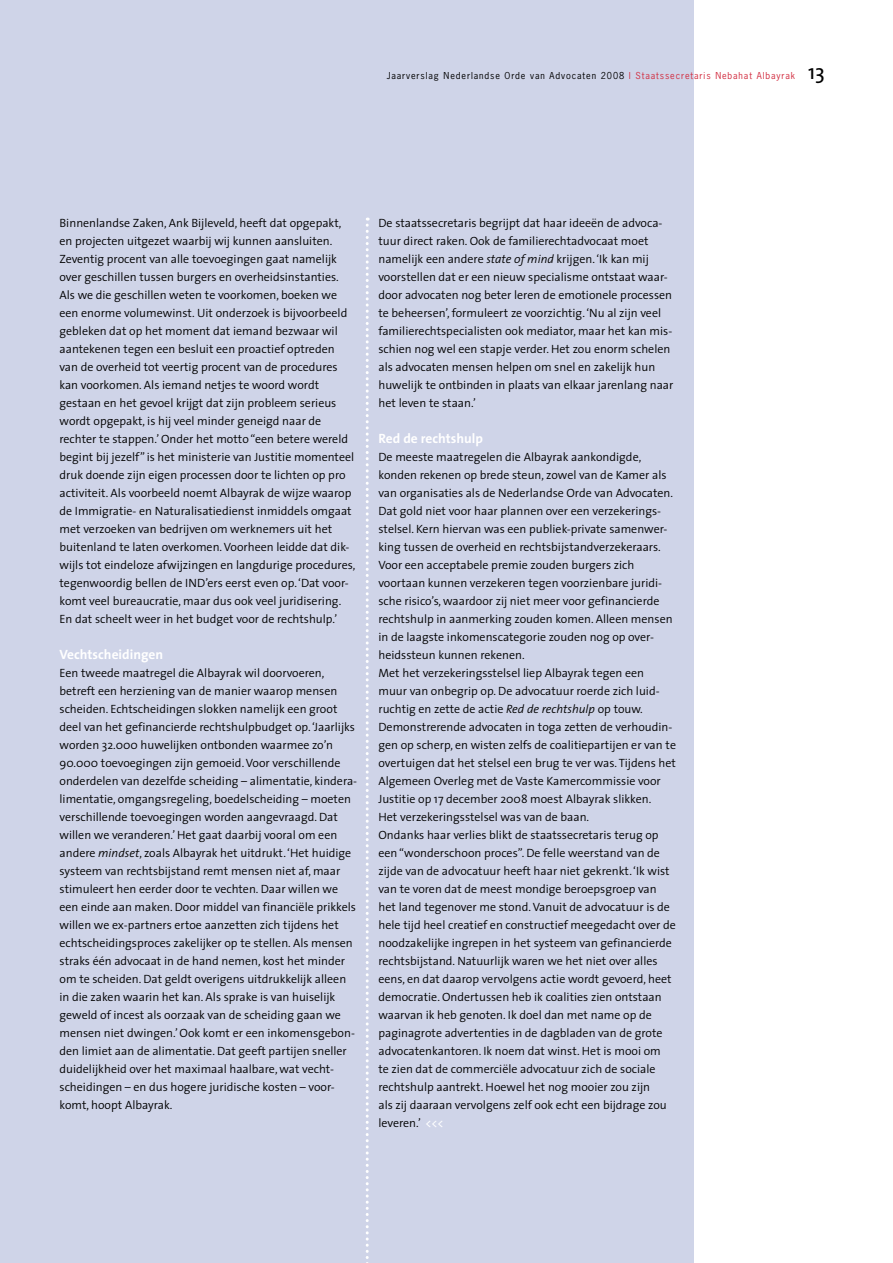
<style>
.page{position:relative;width:893px;height:1263px;background:#fff}
.page>*{position:absolute;margin:0;border:0;box-sizing:border-box;transform-origin:0 0}
.t1{font:21px "The Sans";color:#000}
.t2{font:700 13.5px "The Sans";color:#fff}
.t3{font:300 12px/18px "The Sans";color:#000}
.t4{font:9px "News Gothic";letter-spacing:.1em;color:#000}
.s1{color:#d22d40}
.s2{font-style:italic}
.s3{font-weight:400;color:#fff}
</style>
<div class="page">
<div style="left:0;top:0;width:694px;height:1263px;background:#cfd4e8"></div>
<svg style="left:366px;top:218px;width:3px;height:1045px"></svg>
<p class="t4" style="left:387px;top:70px;width:410px">Jaarverslag Nederlandse Orde van Advocaten 2008 <span class="s1">| Staatssecretaris Nebahat Albayrak</span></p>
<h1 class="t1" style="left:808px;top:55px;width:18px">13</h1>
<p class="t3" style="left:60px;top:213px;width:297px">Binnenlandse Zaken, Ank Bijleveld, heeft dat opgepakt, en projecten uitgezet waarbij wij kunnen aansluiten.<br>Zeventig procent van alle toevoegingen gaat namelijk over geschillen tussen burgers en overheidsinstanties.<br>Als we die geschillen weten te voorkomen, boeken we een enorme volumewinst. Uit onderzoek is bijvoorbeeld gebleken dat op het moment dat iemand bezwaar wil aantekenen tegen een besluit een proactief optreden van de overheid tot veertig procent van de procedures kan voorkomen. Als iemand netjes te woord wordt gestaan en het gevoel krijgt dat zijn probleem serieus wordt opgepakt, is hij veel minder geneigd naar de rechter te stappen.’ Onder het motto “een betere wereld begint bij jezelf” is het ministerie van Justitie momenteel druk doende zijn eigen processen door te lichten op pro activiteit. Als voorbeeld noemt Albayrak de wijze waarop de Immigratie- en Naturalisatiedienst inmiddels omgaat met verzoeken van bedrijven om werknemers uit het buitenland te laten overkomen. Voorheen leidde dat dik&shy;wijls tot eindeloze afwijzingen en langdurige procedures, tegenwoordig bellen de IND’ers eerst even op. ‘Dat voor&shy;komt veel bureaucratie, maar dus ook veel juridisering.<br>En dat scheelt weer in het budget voor de rechtshulp.’</p>
<p class="t2" style="left:60px;top:643px;width:105px">Vechtscheidingen</p>
<p class="t3" style="left:60px;top:663px;width:299px">Een tweede maatregel die Albayrak wil doorvoeren, betreft een herziening van de manier waarop mensen scheiden. Echtscheidingen slokken namelijk een groot deel van het gefinancierde rechtshulpbudget op. ‘Jaarlijks worden 32.000 huwelijken ontbonden waarmee zo’n 90.000 toevoegingen zijn gemoeid. Voor verschillende onderdelen van dezelfde scheiding – alimentatie, kindera&shy;limentatie, omgangsregeling, boedelscheiding – moeten verschillende toevoegingen worden aangevraagd. Dat willen we veranderen.’ Het gaat daarbij vooral om een andere <span class="s2">mindset</span>, zoals Albayrak het uitdrukt. ‘Het huidige systeem van rechtsbijstand remt mensen niet af, maar stimuleert hen eerder door te vechten. Daar willen we een einde aan maken. Door middel van financiële prikkels willen we ex-partners ertoe aanzetten zich tijdens het echtscheidingsproces zakelijker op te stellen. Als mensen straks één advocaat in de hand nemen, kost het minder om te scheiden. Dat geldt overigens uitdrukkelijk alleen in die zaken waarin het kan. Als sprake is van huiselijk geweld of incest als oorzaak van de scheiding gaan we mensen niet dwingen.’ Ook komt er een inkomensgebon&shy;den limiet aan de alimentatie. Dat geeft partijen sneller duidelijkheid over het maximaal haalbare, wat vecht&shy;scheidingen – en dus hogere juridische kosten – voor&shy;komt, hoopt Albayrak.</p>
<p class="t3" style="left:378px;top:213px;width:296px">De staatssecretaris begrijpt dat haar ideeën de advoca&shy;tuur direct raken. Ook de familierechtadvocaat moet namelijk een andere <span class="s2">state of mind</span> krijgen. ‘Ik kan mij voorstellen dat er een nieuw specialisme ontstaat waar&shy;door advocaten nog beter leren de emotionele processen te beheersen’, formuleert ze voorzichtig. ‘Nu al zijn veel familierechtspecialisten ook mediator, maar het kan mis&shy;schien nog wel een stapje verder. Het zou enorm schelen als advocaten mensen helpen om snel en zakelijk hun huwelijk te ontbinden in plaats van elkaar jarenlang naar het leven te staan.’</p>
<p class="t2" style="left:378px;top:427px;width:106px">Red de rechtshulp</p>
<p class="t3" style="left:378px;top:447px;width:299px">De meeste maatregelen die Albayrak aankondigde, konden rekenen op brede steun, zowel van de Kamer als van organisaties als de Nederlandse Orde van Advocaten.<br>Dat gold niet voor haar plannen over een verzekerings&shy;stelsel. Kern hiervan was een publiek-private samenwer&shy;king tussen de overheid en rechtsbijstandverzekeraars.<br>Voor een acceptabele premie zouden burgers zich voortaan kunnen verzekeren tegen voorzienbare juridi&shy;sche risico’s, waardoor zij niet meer voor gefinancierde rechtshulp in aanmerking zouden komen. Alleen mensen in de laagste inkomenscategorie zouden nog op over&shy;heidssteun kunnen rekenen.<br>Met het verzekeringsstelsel liep Albayrak tegen een<br>muur van onbegrip op. De advocatuur roerde zich luid&shy;ruchtig en zette de actie <span class="s2">Red de rechtshulp</span> op touw.<br>Demonstrerende advocaten in toga zetten de verhoudin&shy;gen op scherp, en wisten zelfs de coalitiepartijen er van te overtuigen dat het stelsel een brug te ver was. Tijdens het Algemeen Overleg met de Vaste Kamercommissie voor Justitie op 17 december 2008 moest Albayrak slikken.<br>Het verzekeringsstelsel was van de baan.<br>Ondanks haar verlies blikt de staatssecretaris terug op een “wonderschoon proces”. De felle weerstand van de zijde van de advocatuur heeft haar niet gekrenkt. ‘Ik wist van te voren dat de meest mondige beroepsgroep van het land tegenover me stond. Vanuit de advocatuur is de hele tijd heel creatief en constructief meegedacht over de noodzakelijke ingrepen in het systeem van gefinancierde rechtsbijstand. Natuurlijk waren we het niet over alles eens, en dat daarop vervolgens actie wordt gevoerd, heet democratie. Ondertussen heb ik coalities zien ontstaan waarvan ik heb genoten. Ik doel dan met name op de paginagrote advertenties in de dagbladen van de grote advocatenkantoren. Ik noem dat winst. Het is mooi om<br>te zien dat de commerciële advocatuur zich de sociale rechtshulp aantrekt. Hoewel het nog mooier zou zijn<br>als zij daaraan vervolgens zelf ook echt een bijdrage zou leveren.’ <span class="s3">&lt;&lt;&lt;</span></p>
</div>
